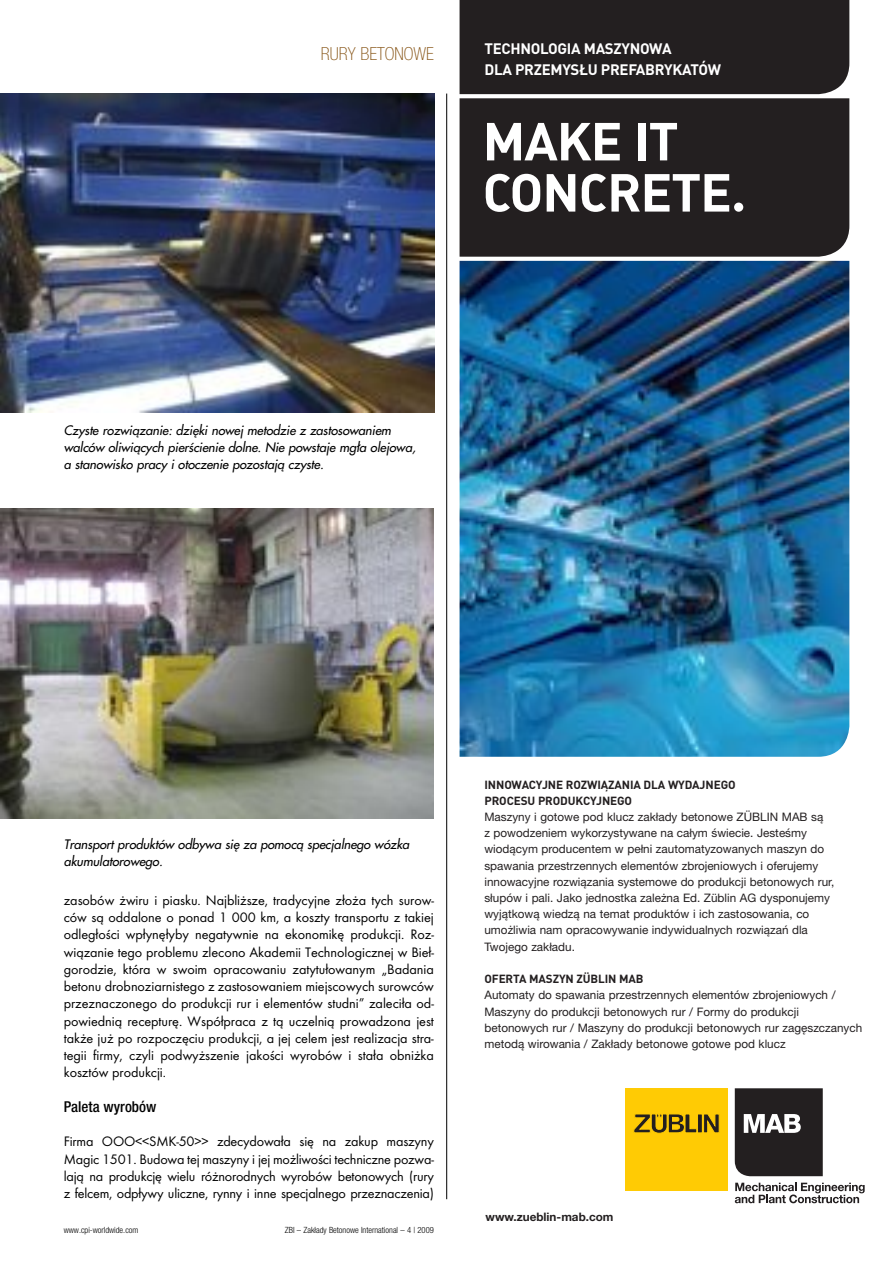
<style>
.page{position:relative;width:893px;height:1263px;background:#fff}
.page>*{position:absolute;margin:0;border:0;box-sizing:border-box;transform-origin:0 0}
.t1{font:700 52.65px/51.2px "DIN Pro";letter-spacing:-.02em;color:#fff}
.t2{font:18px "Helvetica Neue Thin Cond";color:#845111}
.t3{font:700 15px/21px "DIN Pro";letter-spacing:-.02em;color:#fff}
.t4{font:15px "Helvetica Neue Medium Cond";color:#000}
.t5{font:14.25px/17.2px "Futura TCE";letter-spacing:-.01em;color:#000;text-align:justify}
.t6{font:italic 12.75px/17.2px "Futura";letter-spacing:-.005em;color:#000}
.t7{font:11.7px/16.2px "Helvetica Neue LT Pro";color:#231f20}
.t8{font:700 11.7px/16.2px "DIN Pro";letter-spacing:-.01em;color:#231f20}
.t9{font:700 11.7px "Helvetica Neue LT Pro";color:#231f20}
.t10{font:8.55px "Helvetica Neue Light Cond";color:#000}
</style>
<div class="page">
<img style="left:0;top:94px;width:434px;height:318px">
<img style="left:0;top:508px;width:433px;height:311px">
<hr style="left:446px;top:94px;width:1px;height:1105px;background:#000">
<div style="left:625px;top:1088px;width:103px;height:103px;background:#ffcb04"></div>
<div style="left:697px;top:1114px;width:5px;height:19px;background:#231f20"></div>
<div style="left:697px;top:1114px;width:5px;height:19px;border:1px solid #ffcb04"></div>
<svg style="left:704px;top:1114px;width:15px;height:19px"></svg>
<svg style="left:633px;top:1114px;width:63px;height:20px"></svg>
<svg style="left:734px;top:1088px;width:88px;height:88px;background:#3b3738"></svg>
<svg style="left:734px;top:1183px;width:130px;height:20px"></svg>
<img style="left:459px;top:261px;width:390px;height:496px">
<div style="left:459px;top:98px;width:390px;height:159px;background:#231f20"></div>
<div style="left:459px;top:0;width:390px;height:94px;background:#231f20"></div>
<p class="t2" style="left:321px;top:42px;width:115px">RURY BETONOWE</p>
<p class="t3" style="left:484px;top:37px;width:238px">TECHNOLOGIA MASZYNOWA<br>DLA PRZEMYSŁU PREFABRYKATÓW</p>
<h1 class="t1" style="left:482px;top:114px;width:265px">MAKE IT<br>CONCRETE.</h1>
<p class="t6" style="left:64px;top:421px;width:353px">Czyste rozwiązanie: dzięki nowej metodzie z zastosowaniem walców oliwiących pierścienie dolne. Nie powstaje mgła olejowa, a stanowisko pracy i otoczenie pozostają czyste.</p>
<p class="t6" style="left:64px;top:835px;width:347px">Transport produktów odbywa się za pomocą specjalnego wózka akumulatorowego.</p>
<p class="t5" style="left:64px;top:891px;width:371px">zasobów żwiru i piasku. Najbliższe, tradycyjne złoża tych surow&shy;ców są oddalone o ponad 1 000 km, a koszty transportu z takiej odległości wpłynęłyby negatywnie na ekonomikę produkcji. Roz&shy;wiązanie tego problemu zlecono Akademii Technologicznej w Bieł&shy;gorodzie, która w swoim opracowaniu zatytułowanym „Badania betonu drobnoziarnistego z zastosowaniem miejscowych surowców przeznaczonego do produkcji rur i elementów studni” zaleciła od - po wiednią recepturę. Współpraca z tą uczelnią prowadzona jest także już po rozpoczęciu produkcji, a jej celem jest realizacja stra&shy;tegii firmy, czyli podwyższenie jakości wyrobów i stała obniżka kosztów produkcji.</p>
<p class="t4" style="left:64px;top:1098px;width:94px">Paleta wyrobów</p>
<p class="t5" style="left:64px;top:1133px;width:371px">Firma OOO&lt;&lt;SMK-50&gt;&gt; zdecydowała się na zakup maszyny Magic 1501. Budowa tej maszyny i jej możliwości techniczne pozwa&shy;la ją na produkcję wielu różnorodnych wyrobów betonowych (rury z felcem, odpływy uliczne, rynny i inne specjalnego przeznaczenia)</p>
<p class="t10" style="left:64px;top:1224px;width:76px">www.cpi-worldwide.com</p>
<p class="t10" style="left:285px;top:1224px;width:150px">ZBI – Zakłady Betonowe International – 4 | 2009</p>
<p class="t8" style="left:484px;top:776px;width:252px">INNOWACYJNE ROZWIĄZANIA DLA WYDAJNEGO<br>PROCESU PRODUKCYJNEGO</p>
<p class="t7" style="left:484px;top:808px;width:351px">Maszyny i gotowe pod klucz zakłady betonowe ZÜBLIN MAB są<br>z powodzeniem wykorzystywane na całym świecie. Jesteśmy wiodącym producentem w pełni zautomatyzowanych maszyn do spawania przestrzennych elementów zbrojeniowych i oferujemy innowacyjne rozwiązania systemowe do produkcji betonowych rur, słupów i pali. Jako jednostka zależna Ed. Züblin AG dysponujemy wyjątkową wiedzą na temat produktów i ich zastosowania, co umożliwia nam opracowywanie indywidualnych rozwiązań dla Twojego zakładu.</p>
<p class="t8" style="left:484px;top:970px;width:160px">OFERTA MASZYN ZÜBLIN MAB</p>
<p class="t7" style="left:484px;top:987px;width:379px">Automaty do spawania przestrzennych elementów zbrojeniowych / Maszyny do produkcji betonowych rur / Formy do produkcji betonowych rur / Maszyny do produkcji betonowych rur zagęszczanych metodą wirowania / Zakłady betonowe gotowe pod klucz</p>
<p class="t9" style="left:485px;top:1210px;width:129px">www.zueblin-mab.com</p>
</div>
